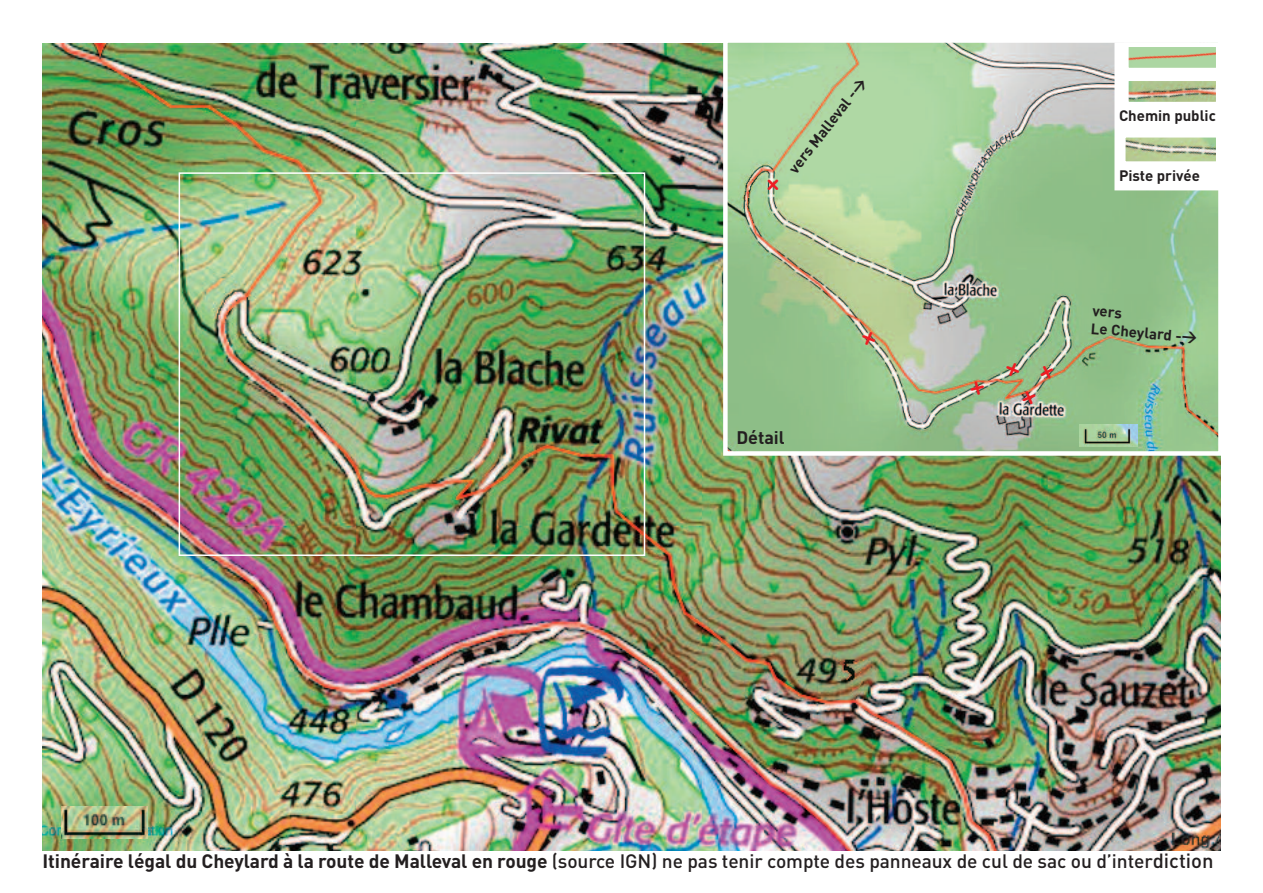
<style>
.page{position:relative;width:1263px;height:893px;background:#fff}
.page>*{position:absolute;margin:0;border:0;box-sizing:border-box;transform-origin:0 0}
.t1{font:500 19.2px "DIN";letter-spacing:-.005em;color:#231f20}
.t2{font:700 18px "DIN";color:#231f20}
.t3{font:700 15px/17.9px "DIN";color:#231f20}
.t4{font:13.05px "Fun City Level 3 Basic";color:#ee1d23}
.s1{font-weight:700}
.s2{font-size:20.25px}
</style>
<div class="page">
<img style="left:43px;top:44px;width:1177px;height:806px">
<img style="left:728px;top:43px;width:490px;height:408px">
<div style="left:723px;top:38px;width:500px;height:418px;border:4px solid #fff"></div>
<img style="left:61px;top:806px;width:87px;height:33px">
<div style="left:179px;top:172px;width:466px;height:384px;border:2px solid #fff"></div>
<div style="left:1119px;top:47px;width:97px;height:139px;background:#fff"></div>
<img style="left:1079px;top:424px;width:58px;height:22px">
<img style="left:1126px;top:138px;width:89px;height:23px">
<div style="left:1121px;top:133px;width:99px;height:33px;border:4px solid #fff"></div>
<img style="left:1129px;top:48px;width:86px;height:19px">
<div style="left:1124px;top:43px;width:96px;height:29px;border:4px solid #fff"></div>
<img style="left:1129px;top:82px;width:86px;height:19px">
<div style="left:1124px;top:77px;width:96px;height:29px;border:4px solid #fff"></div>
<svg style="left:1022px;top:391px;width:14px;height:13px"></svg>
<svg style="left:1006px;top:363px;width:13px;height:13px"></svg>
<svg style="left:1040px;top:365px;width:13px;height:14px"></svg>
<svg style="left:970px;top:381px;width:14px;height:14px"></svg>
<svg style="left:862px;top:331px;width:13px;height:14px"></svg>
<p class="t4" style="left:766px;top:179px;width:15px">X</p>
<p class="t3" style="left:785px;top:166px;width:118px;rotate:-52deg">vers Malleval -&gt;</p>
<p class="t2" style="left:736px;top:427px;width:50px">Détail</p>
<p class="t3" style="left:1119px;top:106px;width:98px">Chemin public</p>
<p class="t3" style="left:1119px;top:166px;width:82px">Piste privée</p>
<p class="t3" style="left:1093px;top:302px;width:108px;rotate:5deg">vers<br>Le Cheylard -&gt;</p>
<p class="t1" style="left:43px;top:850px;width:1172px"><span class="s1">Itinéraire légal du Cheylard à la route de Malleval en rouge</span> (source IGN) ne pas tenir compte des panneaux de cul de sac ou d’inter<span class="s2">diction</span></p>
</div>
